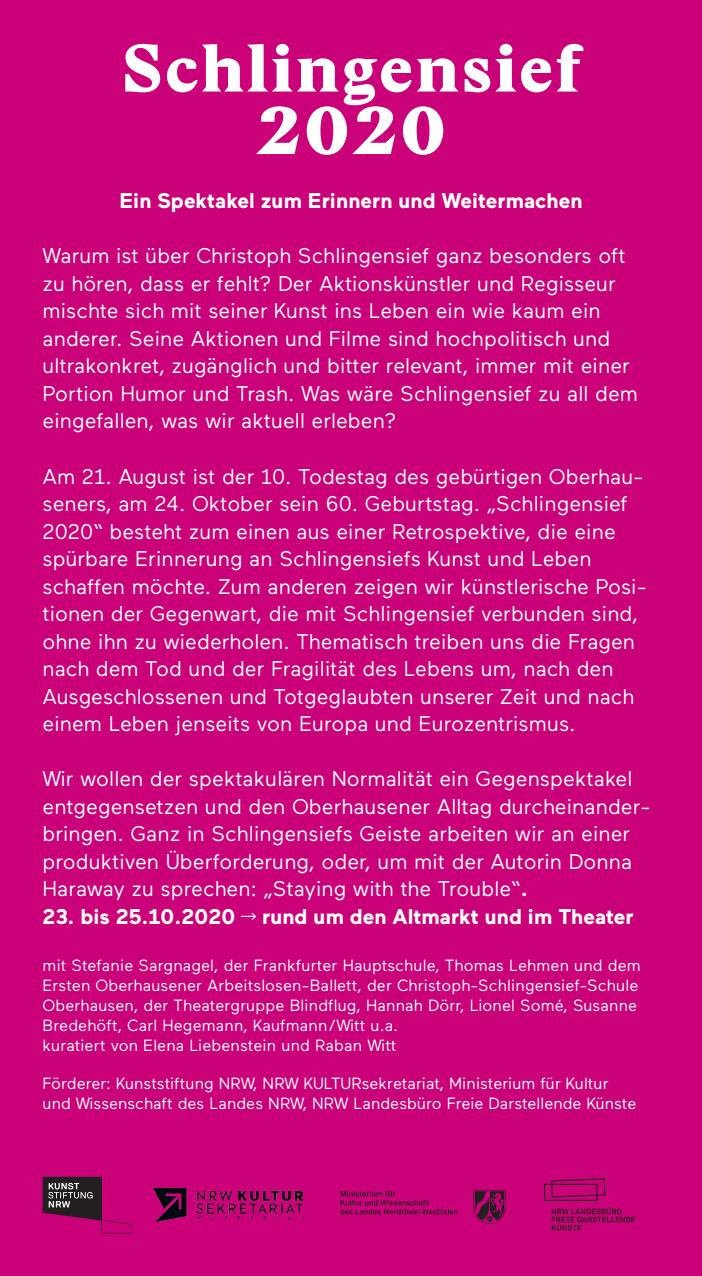
<style>
.page{position:relative;width:702px;height:1276px;background:#ca0178}
.page>*{position:absolute;margin:0;border:0;box-sizing:border-box;transform-origin:0 0}
.t1{font:66px/62.5px "Stanley Poster";letter-spacing:.02em;color:#fff;text-align:center;scale:1.08 1}
.t2{font:21.25px/27.5px "Maax";color:#fff}
.t3{font:700 21.25px "Maax";color:#fff}
.t4{font:16.25px/20px "Maax";letter-spacing:.005em;color:#fff}
.s1{font-weight:700}
.s2{font-family:"Stanley Poster";font-weight:400}
</style>
<div class="page">
<svg style="left:473px;top:1190px;width:32px;height:33px"></svg>
<svg style="left:340px;top:1191px;width:117px;height:23px"></svg>
<svg style="left:43px;top:1176px;width:89px;height:57px"></svg>
<img style="left:153px;top:1188px;width:149px;height:33px">
<svg style="left:551px;top:1207px;width:84px;height:23px"></svg>
<svg style="left:544px;top:1178px;width:61px;height:23px"></svg>
<h1 class="t1" style="left:121px;top:37px;width:427px">Schlingensief<br>2020</h1>
<p class="t3" style="left:119px;top:189px;width:464px">Ein Spektakel zum Erinnern und Weitermachen</p>
<p class="t2" style="left:43px;top:243px;width:597px">Warum ist über Christoph Schlingensief ganz besonders oft zu hören, dass er fehlt? Der Aktionskünstler und Regisseur mischte sich mit seiner Kunst ins Leben ein wie kaum ein anderer. Seine Aktionen und Filme sind hochpolitisch und ultrakonkret, zugänglich und bitter relevant, immer mit einer Portion Humor und Trash. Was wäre Schlingensief zu all dem eingefallen, was wir aktuell erleben?</p>
<p class="t2" style="left:43px;top:463px;width:606px">Am 21. August ist der 10. Todestag des gebürtigen Oberhau&shy;seners, am 24. Oktober sein 60. Geburtstag. „Schlingensief 2020“ besteht zum einen aus einer Retrospektive, die eine spürbare Erinnerung an Schlingensiefs Kunst und Leben schaffen möchte. Zum anderen zeigen wir künstlerische Posi&shy;tionen der Gegenwart, die mit Schlingensief verbunden sind, ohne ihn zu wiederholen. Thematisch treiben uns die Fragen nach dem Tod und der Fragilität des Lebens um, nach den Ausgeschlossenen und Totgeglaubten unserer Zeit und nach einem Leben jenseits von Europa und Eurozentrismus.</p>
<p class="t2" style="left:43px;top:765px;width:609px">Wir wollen der spektakulären Normalität ein Gegenspektakel entgegensetzen und den Oberhausener Alltag durcheinander&shy;bringen. Ganz in Schlingensiefs Geiste arbeiten wir an einer produktiven Überforderung, oder, um mit der Autorin Donna Haraway zu sprechen: „Staying with the Trouble“<span class="s1">.</span></p>
<p class="t3" style="left:43px;top:904px;width:592px">23. bis 25.10.2020 <span class="s2">→</span> rund um den Altmarkt und im Theater</p>
<p class="t4" style="left:43px;top:955px;width:599px">mit Stefanie Sargnagel, der Frankfurter Hauptschule, Thomas Lehmen und dem Ersten Oberhausener Arbeitslosen-Ballett, der Christoph-Schlingensief-Schule Oberhausen, der Theatergruppe Blindflug, Hannah Dörr, Lionel Somé, Susanne Bredehöft, Carl Hegemann, Kaufmann/Witt u.a.<br>kuratiert von Elena Liebenstein und Raban Witt</p>
<p class="t4" style="left:43px;top:1073px;width:595px">Förderer: Kunststiftung NRW, NRW KULTURsekretariat, Ministerium für Kultur und Wissenschaft des Landes NRW, NRW Landesbüro Freie Darstellende Künste</p>
</div>
